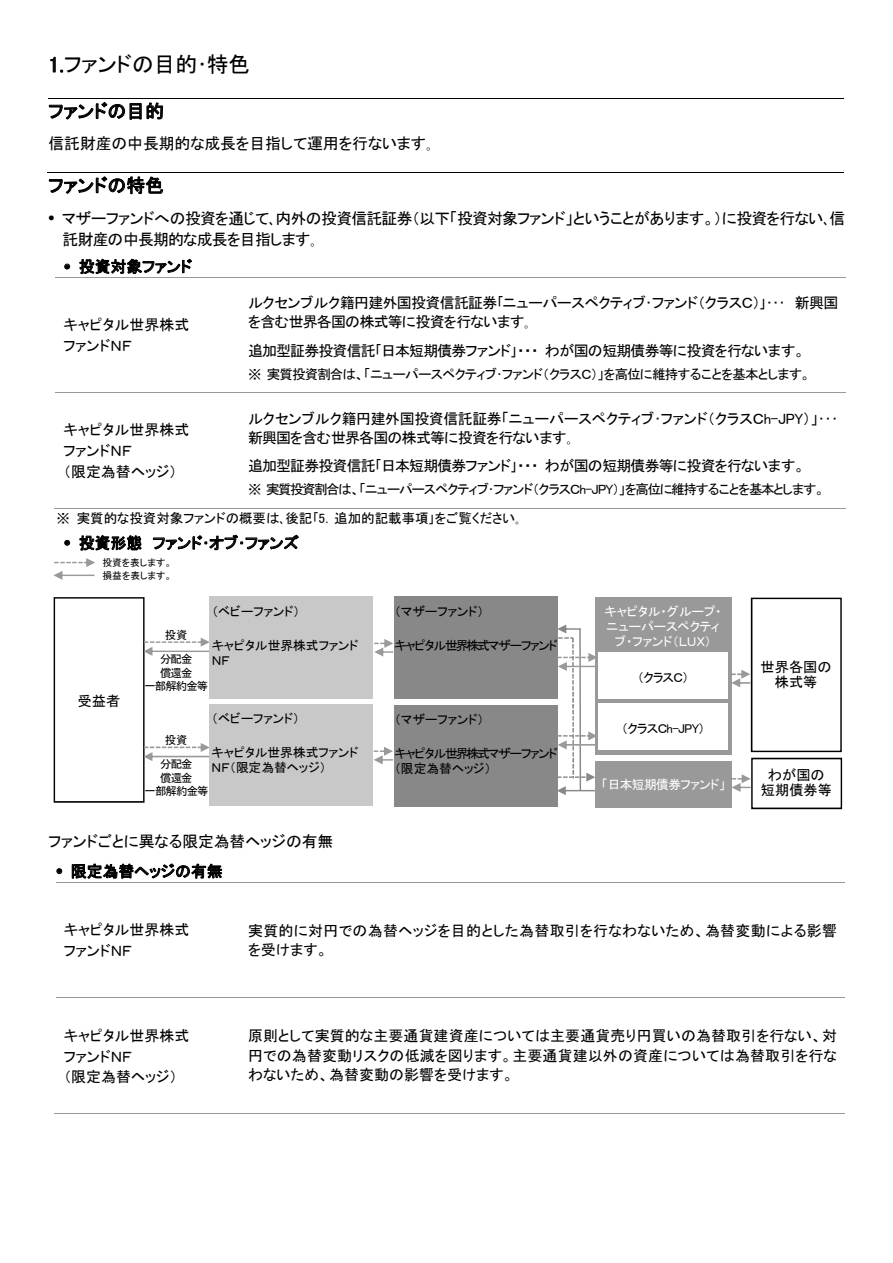
<style>
.page{position:relative;width:893px;height:1263px;background:#fff}
.page>*{position:absolute;margin:0;border:0;box-sizing:border-box;transform-origin:0 0}
.t1{font:21.75px "MS P Gothic";color:#000}
.t2{font:18.75px "MS P Gothic";letter-spacing:.005em;color:#000}
.t3{font:15.9px "MS P Gothic";letter-spacing:-.015em;color:#000}
.t4{font:15.9px/21.3px "MS P Gothic";letter-spacing:-.04em;color:#000}
.t5{font:15px/21.3px "MS P Gothic";letter-spacing:-.005em;color:#000}
.t6{font:15px/19.6px "MS P Gothic";letter-spacing:-.025em;color:#000}
.t7{font:15px "MS P Gothic";letter-spacing:-.06em;color:#000}
.t8{font:15px/19.5px "MS P Gothic";letter-spacing:.025em;color:#000}
.t9{font:14.25px/14.7px "MS P Gothic";color:#000;text-align:center}
.t10{font:13.5px/28.5px "MS P Gothic";letter-spacing:-.045em;color:#000}
.t11{font:12.75px/15px "MS P Gothic";letter-spacing:-.005em;color:#000}
.t12{font:12.75px/14.7px "MS P Gothic";letter-spacing:-.085em;color:#000}
.t13{font:12.75px/15px "MS P Gothic";letter-spacing:-.005em;color:#fff;text-align:center}
.t14{font:12.75px "MS P Gothic";letter-spacing:-.04em;color:#fff}
.t15{font:12.75px "MS P Gothic";letter-spacing:-.045em;color:#000}
.t16{font:11.4px/24.3px "MS P Gothic";letter-spacing:-.07em;color:#000;text-align:center}
.t17{font:9.75px/13.2px "MS P Gothic";color:#000}
</style>
<div class="page">
<div style="left:595px;top:598px;width:136px;height:157px;background:#999"></div>
<svg style="left:50px;top:57px;width:13px;height:15px"></svg>
<svg style="left:49px;top:102px;width:114px;height:18px"></svg>
<hr style="left:48px;top:98px;width:796px;height:1px;background:#000">
<hr style="left:47px;top:172px;width:797px;height:1px;background:#000">
<svg style="left:49px;top:176px;width:114px;height:18px"></svg>
<svg style="left:65px;top:264px;width:5px;height:5px"></svg>
<svg style="left:79px;top:259px;width:113px;height:15px"></svg>
<hr style="left:55px;top:277px;width:185px;height:1px;background:#999">
<hr style="left:240px;top:277px;width:605px;height:1px;background:#999">
<hr style="left:55px;top:392px;width:185px;height:1px;background:#999">
<hr style="left:240px;top:392px;width:605px;height:1px;background:#999">
<hr style="left:54px;top:508px;width:186px;height:1px;background:#999">
<hr style="left:239px;top:508px;width:606px;height:1px;background:#999">
<svg style="left:65px;top:540px;width:5px;height:5px"></svg>
<svg style="left:79px;top:535px;width:63px;height:15px"></svg>
<svg style="left:153px;top:535px;width:146px;height:15px"></svg>
<svg style="left:57px;top:869px;width:5px;height:5px"></svg>
<svg style="left:72px;top:863px;width:150px;height:16px"></svg>
<hr style="left:56px;top:882px;width:184px;height:1px;background:#999">
<hr style="left:240px;top:882px;width:605px;height:1px;background:#999">
<hr style="left:56px;top:997px;width:184px;height:1px;background:#999">
<hr style="left:240px;top:997px;width:605px;height:1px;background:#999">
<hr style="left:55px;top:1113px;width:185px;height:1px;background:#999">
<hr style="left:239px;top:1113px;width:606px;height:1px;background:#999">
<div style="left:394px;top:597px;width:164px;height:102px;background:#888"></div>
<div style="left:394px;top:705px;width:164px;height:102px;background:#888"></div>
<div style="left:598px;top:652px;width:130px;height:47px;background:#fff"></div>
<div style="left:598px;top:703px;width:130px;height:47px;background:#fff"></div>
<div style="left:596px;top:761px;width:136px;height:47px;background:#999"></div>
<svg style="left:53px;top:558px;width:42px;height:22px"></svg>
<svg style="left:374px;top:639px;width:19px;height:17px"></svg>
<svg style="left:54px;top:597px;width:155px;height:206px"></svg>
<svg style="left:374px;top:747px;width:19px;height:17px"></svg>
<svg style="left:731px;top:598px;width:111px;height:154px"></svg>
<svg style="left:732px;top:758px;width:110px;height:51px"></svg>
<svg style="left:557px;top:624px;width:39px;height:171px"></svg>
<div style="left:209px;top:597px;width:164px;height:102px;background:#c8c8c8"></div>
<div style="left:209px;top:704px;width:164px;height:102px;background:#c8c8c8"></div>
<h1 class="t1" style="left:48px;top:54px;width:203px">1.ファンドの目的･特色</h1>
<p class="t2" style="left:48px;top:102px;width:117px">ファンドの目的</p>
<p class="t3" style="left:48px;top:135px;width:386px">信託財産の中長期的な成長を目指して運用を行ないます｡</p>
<p class="t2" style="left:48px;top:176px;width:117px">ファンドの特色</p>
<p class="t4" style="left:63px;top:207px;width:784px;text-indent:-14px"><sup>●</sup> マザーファンドへの投資を通じて､内外の投資信託証券（以下「投資対象ファンド」ということがあります。）に投資を行ない､信託財産の中長期的な成長を目指します｡</p>
<p class="t3" style="left:64px;top:259px;width:129px"><sup>●</sup> 投資対象ファンド</p>
<p class="t5" style="left:64px;top:314px;width:127px">キャピタル世界株式ファンドＮＦ</p>
<p class="t6" style="left:248px;top:293px;width:592px">ルクセンブルク籍円建外国投資信託証券｢ニューパースペクティブ･ファンド（クラスＣ）｣･･･ 新興国を含む世界各国の株式等に投資を行ないます｡</p>
<p class="t7" style="left:248px;top:343px;width:558px">追加型証券投資信託｢日本短期債券ファンド｣・・・ わが国の短期債券等に投資を行ないます。</p>
<p class="t10" style="left:248px;top:359px;width:564px">※ 実質投資割合は、「ニューパースペクティブ･ファンド（クラスＣ）」を高位に維持することを基本とします。</p>
<p class="t5" style="left:64px;top:419px;width:127px">キャピタル世界株式ファンドＮＦ<br>（限定為替ヘッジ）</p>
<p class="t6" style="left:248px;top:408px;width:591px">ルクセンブルク籍円建外国投資信託証券「ニューパースペクティブ･ファンド（クラスＣh-JPY）」･･･新興国を含む世界各国の株式等に投資を行ないます｡</p>
<p class="t7" style="left:248px;top:459px;width:558px">追加型証券投資信託｢日本短期債券ファンド｣・・・ わが国の短期債券等に投資を行ないます。</p>
<p class="t10" style="left:56px;top:475px;width:770px;text-indent:192px">※ 実質投資割合は、「ニューパースペクティブ･ファンド（クラスＣh-JPY）」を高位に維持することを基本とします。※ 実質的な投資対象ファンドの概要は､後記｢5．追加的記載事項｣をご覧ください｡</p>
<p class="t3" style="left:64px;top:535px;width:236px"><sup>●</sup> 投資形態 ファンド･オブ･ファンズ</p>
<p class="t17" style="left:102px;top:556px;width:71px">投資を表します。損益を表します。</p>
<p class="t9" style="left:78px;top:693px;width:44px">受益者</p>
<p class="t11" style="left:212px;top:603px;width:90px">（ベビーファンド）</p>
<p class="t11" style="left:212px;top:638px;width:148px">キャピタル世界株式ファンド<br>ＮＦ</p>
<p class="t16" style="left:160px;top:623px;width:34px">投資分配金</p>
<p class="t16" style="left:144px;top:666px;width:65px;line-height:13.5px">償還金<br>一部解約金等</p>
<p class="t11" style="left:212px;top:711px;width:90px">（ベビーファンド）</p>
<p class="t11" style="left:212px;top:745px;width:148px">キャピタル世界株式ファンド<br>ＮＦ（限定為替ヘッジ）</p>
<p class="t16" style="left:160px;top:728px;width:34px">投資分配金</p>
<p class="t16" style="left:145px;top:771px;width:65px;line-height:13.4px">償還金<br>一部解約金等</p>
<p class="t3" style="left:48px;top:833px;width:286px">ファンドごとに異なる限定為替ヘッジの有無</p>
<p class="t3" style="left:56px;top:863px;width:168px"><sup>●</sup> 限定為替ヘッジの有無</p>
<p class="t11" style="left:394px;top:603px;width:91px">（マザーファンド）</p>
<p class="t12" style="left:394px;top:638px;width:165px">キャピタル世界株式マザーファンド</p>
<p class="t11" style="left:394px;top:712px;width:91px">（マザーファンド）</p>
<p class="t12" style="left:394px;top:746px;width:165px">キャピタル世界株式マザーファンド（限定為替ヘッジ）</p>
<p class="t13" style="left:604px;top:603px;width:119px">キャピタル・グループ・ニューパースペクティブ・ファンド（ＬＵＸ）</p>
<p class="t11" style="left:637px;top:670px;width:53px">（クラスＣ）</p>
<p class="t15" style="left:622px;top:722px;width:85px">（クラスＣh-JPY）</p>
<p class="t9" style="left:760px;top:659px;width:73px">世界各国の株式等</p>
<p class="t14" style="left:602px;top:778px;width:125px">「日本短期債券ファンド」</p>
<p class="t9" style="left:761px;top:768px;width:73px">わが国の短期債券等</p>
<p class="t5" style="left:64px;top:918px;width:127px">キャピタル世界株式ファンドＮＦ</p>
<p class="t8" style="left:248px;top:920px;width:590px">実質的に対円での為替ヘッジを目的とした為替取引を行なわないため、為替変動による影響を受けます。</p>
<p class="t5" style="left:64px;top:1025px;width:127px;line-height:20.9px">キャピタル世界株式ファンドＮＦ<br>（限定為替ヘッジ）</p>
<p class="t5" style="left:248px;top:1026px;width:590px;line-height:19.5px;text-align:justify">原則として実質的な主要通貨建資産については主要通貨売り円買いの為替取引を行ない、対円での為替変動リスクの低減を図ります。主要通貨建以外の資産については為替取引を行なわないため、為替変動の影響を受けます。</p>
</div>
